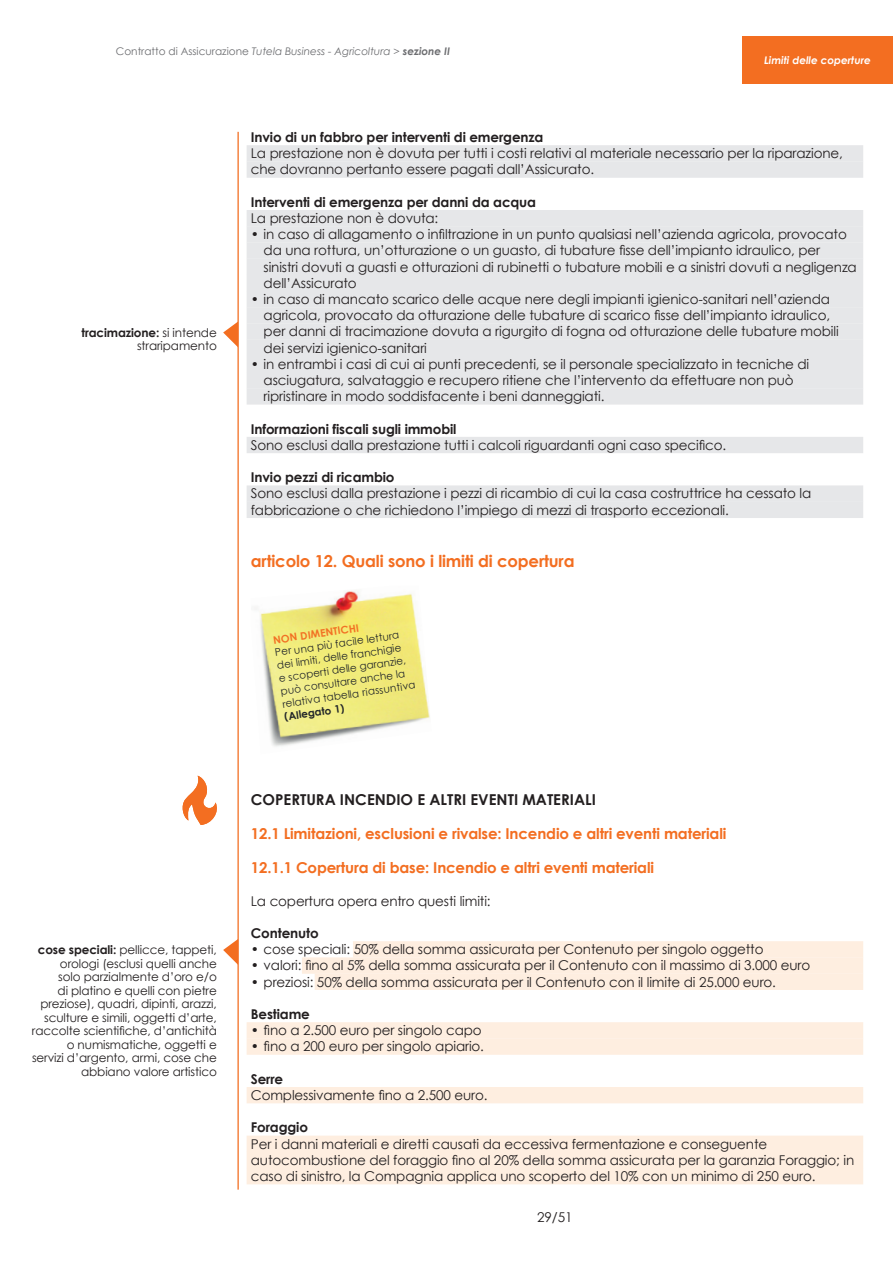
<style>
.page{position:relative;width:893px;height:1263px;background:#fff}
.page>*{position:absolute;margin:0;border:0;box-sizing:border-box;transform-origin:0 0}
.t1{font:700 16.5px "Century Gothic";letter-spacing:-.01em;color:#f36e21}
.t2{font:700 15px "Century Gothic";letter-spacing:-.01em;color:#f36e21}
.t3{font:700 15px "Century Gothic";color:#231f20}
.t4{font:13.5px/16.2px "Century Gothic";letter-spacing:-.01em;color:#231f20}
.t5{font:700 13.5px "Century Gothic";letter-spacing:-.01em;color:#231f20}
.t6{font:12px/13.5px "Century Gothic";letter-spacing:-.01em;color:#231f20;text-align:right}
.t7{font:10.5px/12.9px "Century Gothic";color:#222629}
.t8{font:italic 10.5px "Century Gothic";color:#6c6d70}
.t9{font:italic 700 10.5px "Century Gothic";color:#fff}
.t10{font:700 10.5px "Century Gothic";color:#f27124}
.t11{font:700 10.5px "Century Gothic";color:#222629}
.s1{font-style:normal}
.s2{font-weight:700}
</style>
<div class="page">
<hr style="left:237px;top:132px;width:2px;height:1057px;background:#f36e21">
<div style="left:742px;top:36px;width:151px;height:48px;background:#f36e21"></div>
<div style="left:247px;top:145px;width:616px;height:17px;background:#e6e7e9"></div>
<div style="left:247px;top:161px;width:616px;height:17px;background:#e6e7e9"></div>
<div style="left:247px;top:210px;width:616px;height:16px;background:#e6e7e9"></div>
<div style="left:247px;top:226px;width:616px;height:17px;background:#e6e7e9"></div>
<div style="left:247px;top:242px;width:616px;height:17px;background:#e6e7e9"></div>
<div style="left:247px;top:259px;width:616px;height:16px;background:#e6e7e9"></div>
<div style="left:247px;top:275px;width:616px;height:16px;background:#e6e7e9"></div>
<div style="left:247px;top:291px;width:616px;height:16px;background:#e6e7e9"></div>
<div style="left:247px;top:307px;width:616px;height:17px;background:#e6e7e9"></div>
<div style="left:247px;top:323px;width:616px;height:17px;background:#e6e7e9"></div>
<div style="left:247px;top:340px;width:616px;height:16px;background:#e6e7e9"></div>
<div style="left:247px;top:356px;width:616px;height:16px;background:#e6e7e9"></div>
<div style="left:247px;top:372px;width:616px;height:16px;background:#e6e7e9"></div>
<div style="left:247px;top:388px;width:616px;height:17px;background:#e6e7e9"></div>
<div style="left:247px;top:437px;width:616px;height:16px;background:#e6e7e9"></div>
<div style="left:247px;top:485px;width:616px;height:17px;background:#e6e7e9"></div>
<div style="left:247px;top:502px;width:616px;height:16px;background:#e6e7e9"></div>
<div style="left:353px;top:941px;width:510px;height:16px;background:#feeee0"></div>
<div style="left:302px;top:957px;width:561px;height:17px;background:#feeee0"></div>
<div style="left:315px;top:973px;width:548px;height:17px;background:#feeee0"></div>
<div style="left:247px;top:1022px;width:616px;height:16px;background:#feeee0"></div>
<div style="left:247px;top:1038px;width:616px;height:17px;background:#feeee0"></div>
<div style="left:247px;top:1087px;width:616px;height:16px;background:#feeee0"></div>
<div style="left:247px;top:1135px;width:616px;height:17px;background:#feeee0"></div>
<div style="left:247px;top:1152px;width:616px;height:16px;background:#feeee0"></div>
<div style="left:247px;top:1168px;width:616px;height:16px;background:#feeee0"></div>
<img style="left:255px;top:591px;width:175px;height:156px">
<svg style="left:223px;top:321px;width:15px;height:26px"></svg>
<svg style="left:223px;top:939px;width:15px;height:26px"></svg>
<svg style="left:182px;top:776px;width:35px;height:49px"></svg>
<p class="t8" style="left:116px;top:44px;width:336px"><span class="s1">Contratto di Assicurazione</span> Tutela Business - Agricoltura &gt; <span class="s2">sezione II</span></p>
<p class="t9" style="left:764px;top:53px;width:108px">Limiti delle coperture</p>
<p class="t6" style="left:82px;top:326px;width:137px"><span class="s2">tracimazione:</span> si intende straripamento</p>
<p class="t6" style="left:32px;top:943px;width:186px"><span class="s2">cose speciali:</span> pellicce, tappeti, orologi (esclusi quelli anche<br>solo parzialmente d’oro e/o<br>di platino e quelli con pietre preziose), quadri, dipinti, arazzi, sculture e simili, oggetti d’arte, raccolte scientifiche, d’antichità o numismatiche, oggetti e servizi d’argento, armi, cose che abbiano valore artistico</p>
<p class="t5" style="left:251px;top:127px;width:294px">Invio di un fabbro per interventi di emergenza</p>
<p class="t4" style="left:251px;top:145px;width:593px">La prestazione non è dovuta per tutti i costi relativi al materiale necessario per la riparazione, che dovranno pertanto essere pagati dall’Assicurato.</p>
<p class="t5" style="left:251px;top:192px;width:287px">Interventi di emergenza per danni da acqua</p>
<p class="t4" style="left:251px;top:210px;width:189px">La prestazione non è dovuta:</p>
<p class="t4" style="left:264px;top:226px;width:595px;text-indent:-13px">• in caso di allagamento o infiltrazione in un punto qualsiasi nell’azienda agricola, provocato da una rottura, un’otturazione o un guasto, di tubature fisse dell’impianto idraulico, per sinistri dovuti a guasti e otturazioni di rubinetti o tubature mobili e a sinistri dovuti a negligenza dell’Assicurato</p>
<p class="t4" style="left:264px;top:291px;width:577px;text-indent:-13px">• in caso di mancato scarico delle acque nere degli impianti igienico-sanitari nell’azienda agricola, provocato da otturazione delle tubature di scarico fisse dell’impianto idraulico, per danni di tracimazione dovuta a rigurgito di fogna od otturazione delle tubature mobili dei servizi igienico-sanitari</p>
<p class="t4" style="left:264px;top:356px;width:547px;text-indent:-13px">• in entrambi i casi di cui ai punti precedenti, se il personale specializzato in tecniche di asciugatura, salvataggio e recupero ritiene che l’intervento da effettuare non può ripristinare in modo soddisfacente i beni danneggiati.</p>
<p class="t5" style="left:251px;top:418px;width:207px">Informazioni fiscali sugli immobil</p>
<p class="t4" style="left:251px;top:437px;width:477px">Sono esclusi dalla prestazione tutti i calcoli riguardanti ogni caso specifico.</p>
<p class="t5" style="left:251px;top:467px;width:145px">Invio pezzi di ricambio</p>
<p class="t4" style="left:251px;top:485px;width:562px">Sono esclusi dalla prestazione i pezzi di ricambio di cui la casa costruttrice ha cessato la fabbricazione o che richiedono l’impiego di mezzi di trasporto eccezionali.</p>
<p class="t1" style="left:251px;top:548px;width:325px">articolo 12. Quali sono i limiti di copertura</p>
<p class="t10" style="left:272px;top:632px;width:88px;rotate:-8deg">NON DIMENTICHI</p>
<p class="t7" style="left:274px;top:646px;width:136px;rotate:-8deg">Per una più facile lettura dei limiti, delle franchigie e scoperti delle garanzie, può consultare anche la relativa tabella riassuntiva</p>
<p class="t11" style="left:283px;top:709px;width:62px;rotate:-8deg">(Allegato 1)</p>
<p class="t3" style="left:251px;top:788px;width:346px">COPERTURA INCENDIO E ALTRI EVENTI MATERIALI</p>
<p class="t2" style="left:251px;top:822px;width:477px">12.1 Limitazioni, esclusioni e rivalse: Incendio e altri eventi materiali</p>
<p class="t2" style="left:251px;top:856px;width:405px">12.1.1 Copertura di base: Incendio e altri eventi materiali</p>
<p class="t4" style="left:251px;top:892px;width:241px">La copertura opera entro questi limiti:</p>
<p class="t5" style="left:251px;top:923px;width:69px">Contenuto</p>
<p class="t4" style="left:251px;top:941px;width:514px">• cose speciali: 50% della somma assicurata per Contenuto per singolo oggetto</p>
<p class="t4" style="left:251px;top:957px;width:561px">• valori: fino al 5% della somma assicurata per il Contenuto con il massimo di 3.000 euro</p>
<p class="t4" style="left:251px;top:973px;width:527px">• preziosi: 50% della somma assicurata per il Contenuto con il limite di 25.000 euro.</p>
<p class="t5" style="left:251px;top:1004px;width:60px">Bestiame</p>
<p class="t4" style="left:251px;top:1022px;width:232px">• fino a 2.500 euro per singolo capo</p>
<p class="t4" style="left:251px;top:1038px;width:235px">• fino a 200 euro per singolo apiario.</p>
<p class="t5" style="left:251px;top:1068px;width:34px">Serre</p>
<p class="t4" style="left:251px;top:1087px;width:238px">Complessivamente fino a 2.500 euro.</p>
<p class="t5" style="left:251px;top:1117px;width:59px">Foraggio</p>
<p class="t4" style="left:251px;top:1135px;width:605px">Per i danni materiali e diretti causati da eccessiva fermentazione e conseguente autocombustione del foraggio fino al 20% della somma assicurata per la garanzia Foraggio; in caso di sinistro, la Compagnia applica uno scoperto del 10% con un minimo di 250 euro.</p>
<p class="t4" style="left:537px;top:1209px;width:37px">29/51</p>
</div>
